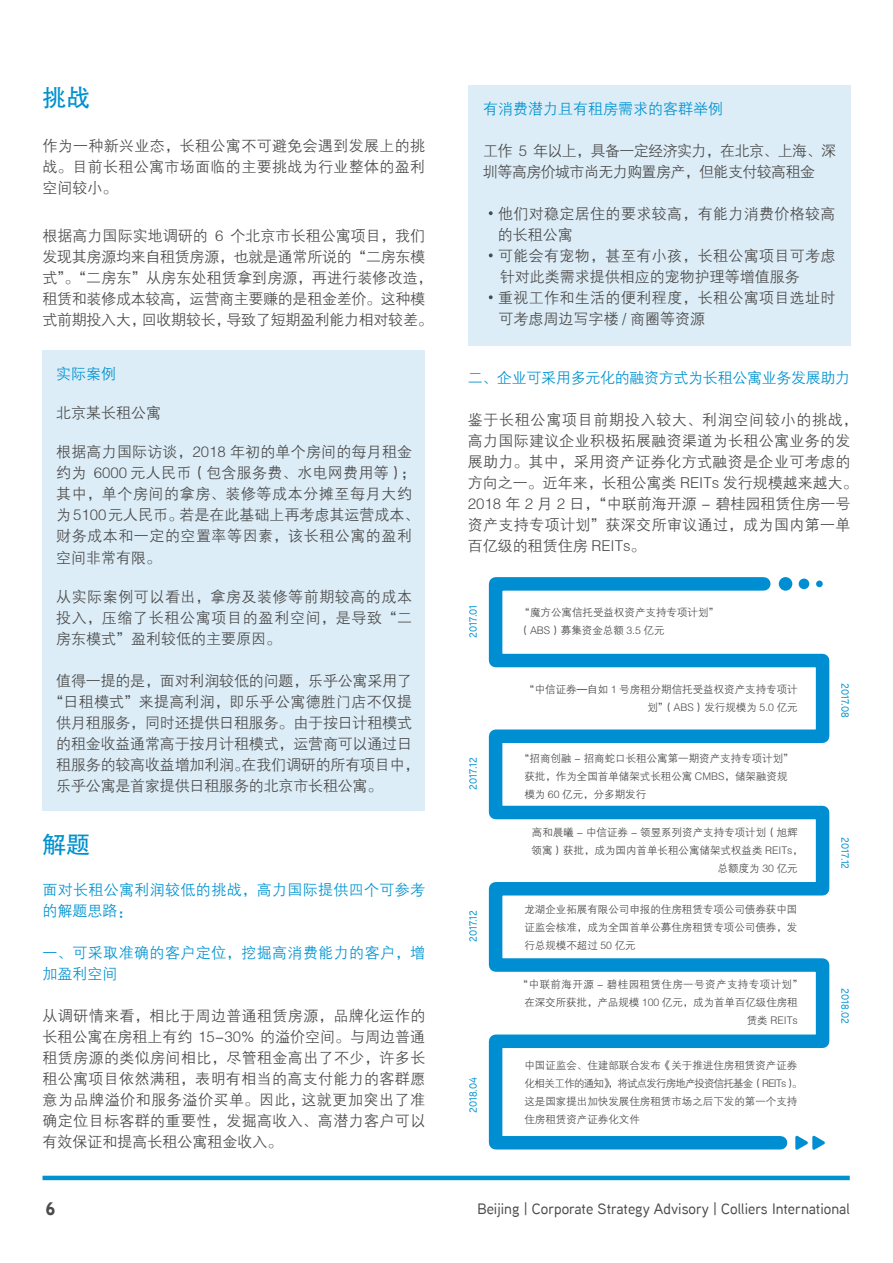
<style>
.page{position:relative;width:893px;height:1263px;background:#fff}
.page>*{position:absolute;margin:0;border:0;box-sizing:border-box;transform-origin:0 0}
.t1{font:24px "FZHTJW GB1 0";color:#0091ce}
.t2{font:900 18px "Aaux Next";color:#4b4b4b}
.t3{font:15px/21px "FZZDXJW GB1 0";color:#4b4b4b;text-align:justify}
.t4{font:15px/21px "FZZDXJW GB1 0";letter-spacing:.02em;color:#4b4b4b}
.t5{font:15px/21px "FZZDXJW GB1 0";letter-spacing:-.02em;color:#4b4b4b}
.t6{font:15px "FZZDXJW GB1 0";letter-spacing:.025em;color:#4b4b4b}
.t7{font:500 15px "Aaux Next";color:#4b4b4b}
.t8{font:15px/21px "FZZDXJW GB1 0";letter-spacing:-.04em;color:#4b4b4b}
.t9{font:15px/21px "FZZDXJW GB1 0";letter-spacing:.025em;color:#0093d0}
.t10{font:15px/21px "FZZDXJW GB1 0";letter-spacing:.03em;color:#0093d0}
.t11{font:15px "FZZDXJW GB1 0";letter-spacing:-.02em;color:#0093d0}
.t12{font:15px "FZZDXJW GB1 0";color:#0093d0}
.t13{font:10.5px/18px "FZZDXJW GB1 0";color:#4b4b4b}
.t14{font:500 10.5px "Aaux Next";color:#0093d0}
.t15{font:10.5px "FZZDXJW GB1 0";letter-spacing:.04em;color:#4b4b4b}
.s1{font-family:"Adobe Song Std";font-weight:300}
</style>
<div class="page">
<hr style="left:43px;top:1176px;width:807px;height:4px;background:#0091ce">
<div style="left:43px;top:350px;width:382px;height:461px;background:#ddedf7"></div>
<div style="left:468px;top:85px;width:382px;height:260px;background:#ddedf7"></div>
<svg style="left:488px;top:577px;width:342px;height:573px"></svg>
<div style="left:779px;top:577px;width:13px;height:14px;background:#008ed3;border-radius:50%"></div>
<div style="left:799px;top:578px;width:10px;height:11px;background:#008ed3;border-radius:50%"></div>
<div style="left:816px;top:580px;width:7px;height:7px;background:#008ed3;border-radius:50%"></div>
<svg style="left:795px;top:1135px;width:30px;height:15px"></svg>
<svg style="left:489px;top:211px;width:4px;height:4px"></svg>
<svg style="left:489px;top:253px;width:4px;height:4px"></svg>
<svg style="left:489px;top:295px;width:4px;height:4px"></svg>
<h1 class="t1" style="left:43px;top:84px;width:50px">挑战</h1>
<p class="t3" style="left:43px;top:135px;width:384px">作为一种新兴业态，长租公寓不可避免会遇到发展上的挑战。目前长租公寓市场面临的主要挑战为行业整体的盈利空间较小。</p>
<p class="t5" style="left:43px;top:225px;width:392px">根据高力国际实地调研的 6 个北京市长租公寓项目，我们发现其房源均来自租赁房源，也就是通常所说的“二房东模式”。“二房东”从房东处租赁拿到房源，再进行装修改造，租赁和装修成本较高，运营商主要赚的是租金差价。这种模式前期投入大，回收期较长，导致了短期盈利能力相对较差。</p>
<p class="t12" style="left:56px;top:366px;width:61px">实际案例</p>
<p class="t3" style="left:56px;top:403px;width:106px">北京某长租公寓</p>
<p class="t4" style="left:56px;top:442px;width:365px">根据高力国际访谈，2018 年初的单个房间的每月租金约为 6000 元人民币（包含服务费、水电网费用等）；其中，单个房间的拿房、装修等成本分摊至每月大约为5100元人民币。若是在此基础上再考虑其运营成本、财务成本和一定的空置率等因素，该长租公寓的盈利空间非常有限。</p>
<p class="t3" style="left:56px;top:586px;width:357px">从实际案例可以看出，拿房及装修等前期较高的成本投入，压缩了长租公寓项目的盈利空间，是导致“二房东模式”盈利较低的主要原因。</p>
<p class="t3" style="left:56px;top:670px;width:357px">值得一提的是，面对利润较低的问题，乐乎公寓采用了</p>
<p class="t3" style="left:49px;top:691px;width:365px">“日租模式”来提高利润，即乐乎公寓德胜门店不仅提</p>
<p class="t3" style="left:56px;top:712px;width:357px">供月租服务，同时还提供日租服务。由于按日计租模式</p>
<p class="t3" style="left:56px;top:733px;width:357px">的租金收益通常高于按月计租模式，运营商可以通过日</p>
<p class="t3" style="left:56px;top:754px;width:365px">租服务的较高收益增加利润。在我们调研的所有项目中，</p>
<p class="t3" style="left:56px;top:775px;width:328px">乐乎公寓是首家提供日租服务的北京市长租公寓。</p>
<h1 class="t1" style="left:43px;top:831px;width:50px">解题</h1>
<p class="t9" style="left:43px;top:879px;width:384px">面对长租公寓利润较低的挑战，高力国际提供四个可参考的解题思路：</p>
<p class="t10" style="left:43px;top:942px;width:384px">一、可采取准确的客户定位，挖掘高消费能力的客户，增加盈利空间</p>
<p class="t3" style="left:43px;top:1005px;width:384px">从调研情来看，相比于周边普通租赁房源，品牌化运作的长租公寓在房租上有约 15-30% 的溢价空间。与周边普通租赁房源的类似房间相比，尽管租金高出了不少，许多长租公寓项目依然满租，表明有相当的高支付能力的客群愿意为品牌溢价和服务溢价买单。因此，这就更加突出了准确定位目标客群的重要性，发掘高收入、高潜力客户可以有效保证和提高长租公寓租金收入。</p>
<p class="t12" style="left:483px;top:101px;width:241px">有消费潜力且有租房需求的客群举例</p>
<p class="t8" style="left:483px;top:141px;width:354px">工作 5 年以上，具备一定经济实力，在北京、上海、深圳等高房价城市尚无力购置房产，但能支付较高租金</p>
<p class="t6" style="left:483px;top:206px;width:354px"><span class="s1">·</span>他们对稳定居住的要求较高，有能力消费价格较高</p>
<p class="t3" style="left:498px;top:225px;width:76px">的长租公寓</p>
<p class="t6" style="left:483px;top:248px;width:354px"><span class="s1">·</span>可能会有宠物，甚至有小孩，长租公寓项目可考虑</p>
<p class="t3" style="left:500px;top:267px;width:301px">针对此类需求提供相应的宠物护理等增值服务</p>
<p class="t6" style="left:483px;top:290px;width:354px"><span class="s1">·</span>重视工作和生活的便利程度，长租公寓项目选址时</p>
<p class="t3" style="left:498px;top:309px;width:208px">可考虑周边写字楼 / 商圈等资源</p>
<p class="t11" style="left:468px;top:370px;width:384px">二、企业可采用多元化的融资方式为长租公寓业务发展助力</p>
<p class="t4" style="left:468px;top:410px;width:392px">鉴于长租公寓项目前期投入较大、利润空间较小的挑战，高力国际建议企业积极拓展融资渠道为长租公寓业务的发展助力。其中，采用资产证券化方式融资是企业可考虑的方向之一。近年来，长租公寓类 REITs 发行规模越来越大。<br>2018 年 2 月 2 日，“中联前海开源 - 碧桂园租赁住房一号资产支持专项计划”获深交所审议通过，成为国内第一单百亿级的租赁住房 REITs。</p>
<p class="t14" style="left:466px;top:638px;width:35px;rotate:-90deg">2017.01</p>
<p class="t14" style="left:466px;top:790px;width:34px;rotate:-90deg">2017.12</p>
<p class="t14" style="left:466px;top:942px;width:34px;rotate:-90deg">2017.12</p>
<p class="t14" style="left:466px;top:1113px;width:38px;rotate:-90deg">2018.04</p>
<p class="t13" style="left:519px;top:603px;width:201px">“魔方公寓信托受益权资产支持专项计划”（ABS）募集资金总额 3.5 亿元</p>
<p class="t13" style="left:524px;top:681px;width:275px;text-align:right">“中信证券—自如 1 号房租分期信托受益权资产支持专项计划”（ABS）发行规模为 5.0 亿元</p>
<p class="t13" style="left:524px;top:749px;width:271px;text-indent:-5px">“招商创融 - 招商蛇口长租公寓第一期资产支持专项计划”获批，作为全国首单储架式长租公寓 CMBS，储架融资规模为 60 亿元，分多期发行</p>
<p class="t13" style="left:532px;top:823px;width:267px">高和晨曦 - 中信证券 - 领昱系列资产支持专项计划（旭辉</p>
<p class="t13" style="left:531px;top:841px;width:273px">领寓）获批，成为国内首单长租公寓储架式权益类 REITs，</p>
<p class="t13" style="left:718px;top:859px;width:82px">总额度为 30 亿元</p>
<p class="t13" style="left:524px;top:901px;width:275px;text-align:justify">龙湖企业拓展有限公司申报的住房租赁专项公司债券获中国证监会核准，成为全国首单公募住房租赁专项公司债券，发行总规模不超过 50 亿元</p>
<p class="t15" style="left:518px;top:979px;width:287px">“中联前海开源 - 碧桂园租赁住房一号资产支持专项计划”</p>
<p class="t13" style="left:524px;top:993px;width:275px">在深交所获批，产品规模 100 亿元，成为首单百亿级住房租</p>
<p class="t13" style="left:747px;top:1011px;width:52px">赁类 REITs</p>
<p class="t13" style="left:524px;top:1056px;width:280px">中国证监会、住建部联合发布《关于推进住房租赁资产证券化相关工作的通知》，将试点发行房地产投资信托基金（REITs）。这是国家提出加快发展住房租赁市场之后下发的第一个支持住房租赁资产证券化文件</p>
<p class="t14" style="left:852px;top:683px;width:37px;rotate:90deg">2017.08</p>
<p class="t14" style="left:852px;top:837px;width:34px;rotate:90deg">2017.12</p>
<p class="t14" style="left:852px;top:988px;width:38px;rotate:90deg">2018.02</p>
<p class="t2" style="left:46px;top:1195px;width:11px">6</p>
<p class="t7" style="left:477px;top:1198px;width:374px">Beijing | Corporate Strategy Advisory | Colliers International</p>
</div>
